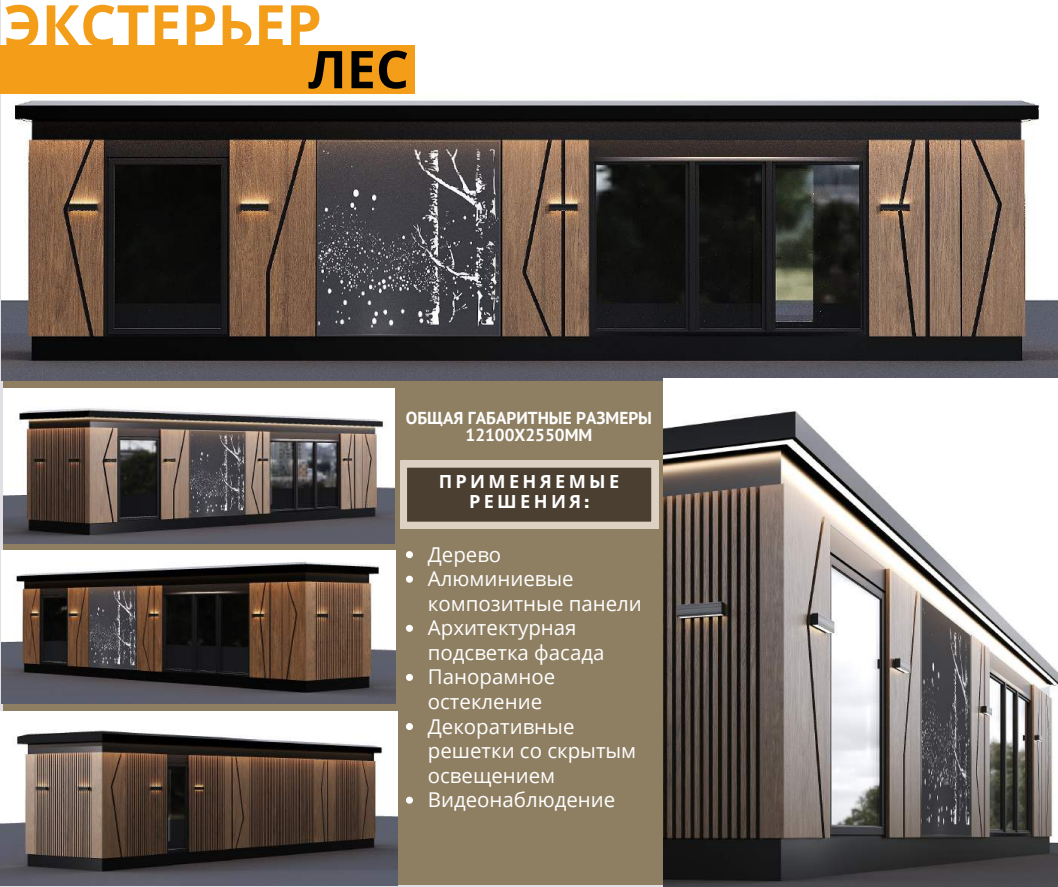
<style>
.page{position:relative;width:1058px;height:887px;background:#fff}
.page>*{position:absolute;margin:0;border:0;box-sizing:border-box;transform-origin:0 0}
.t1{font:700 57.15px "Open Sans";color:#f49d19}
.t2{font:700 51.9px "Open Sans";color:#000}
.t3{font:20.4px/24.6px "Open Sans";color:#fff}
.t4{font:700 18.15px/20.2px "Noto Sans";letter-spacing:.185em;color:#fff;text-align:center}
.t5{font:700 17.25px/16.8px "PT Sans";color:#fff;text-align:center}
.s1{font-family:"Telegraf";font-weight:900}
</style>
<div class="page">
<div style="left:4px;top:378px;width:1054px;height:506px;background:#8f7f62"></div>
<img style="left:1px;top:100px;width:1056px;height:280px">
<div style="left:0;top:45px;width:415px;height:49px;background:#f49d19"></div>
<img style="left:4px;top:388px;width:390px;height:155px">
<svg style="left:400px;top:461px;width:258px;height:67px;background:#6d6153"></svg>
<img style="left:1px;top:550px;width:394px;height:153px">
<img style="left:1px;top:711px;width:396px;height:174px">
<img style="left:663px;top:378px;width:395px;height:508px">
<svg style="left:406px;top:551px;width:7px;height:7px"></svg>
<svg style="left:406px;top:575px;width:7px;height:7px"></svg>
<svg style="left:406px;top:624px;width:7px;height:7px"></svg>
<svg style="left:406px;top:674px;width:7px;height:7px"></svg>
<svg style="left:406px;top:723px;width:7px;height:7px"></svg>
<svg style="left:406px;top:796px;width:7px;height:7px"></svg>
<h1 class="t1" style="left:4px;top:-15px;width:320px">ЭКСТЕРЬЕР</h1>
<h2 class="t2" style="left:308px;top:33px;width:102px">ЛЕС</h2>
<p class="t5" style="left:406px;top:409px;width:248px">ОБЩАЯ ГАБАРИТНЫЕ РАЗМЕРЫ<br>12100Х2550ММ</p>
<p class="t4" style="left:438px;top:470px;width:182px">ПРИМЕНЯЕМЫЕ<br>РЕШЕНИЯ<span class="s1">:</span></p>
<p class="t3" style="left:428px;top:541px;width:215px">Дерево<br>Алюминиевые композитные панели<br>Архитектурная подсветка фасада<br>Панорамное остекление<br>Декоративные решетки со скрытым освещением<br>Видеонаблюдение</p>
</div>
